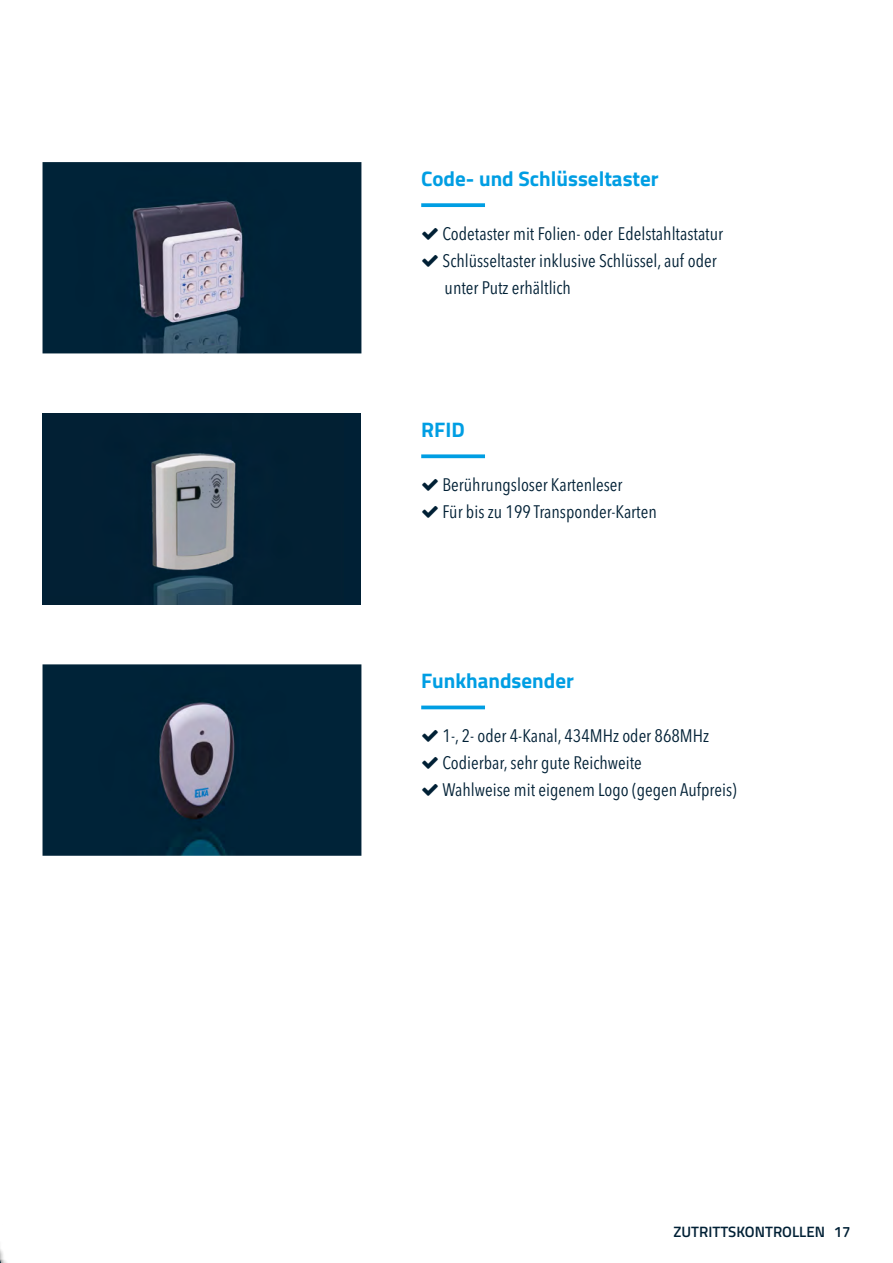
<style>
.page{position:relative;width:893px;height:1263px;background:#fff}
.page>*{position:absolute;margin:0;border:0;box-sizing:border-box;transform-origin:0 0}
.t1{font:700 21px "Titillium Web";color:#009ee3}
.t2{font:condensed 18px/27px "Avenir Next LT Pro";color:#002035}
.t3{font:600 15px "Titillium Web";color:#002035}
</style>
<div class="page">
<svg style="left:1px;top:1250px;width:5px;height:13px"></svg>
<img style="left:0;top:550px;width:1px;height:713px">
<img style="left:43px;top:664px;width:318px;height:192px">
<svg style="left:421px;top:705px;width:64px;height:4px"></svg>
<img style="left:43px;top:162px;width:318px;height:191px">
<svg style="left:421px;top:203px;width:64px;height:4px"></svg>
<svg style="left:421px;top:454px;width:64px;height:4px"></svg>
<div style="left:43px;top:413px;width:318px;height:192px;background:#002035"></div>
<img style="left:151px;top:453px;width:85px;height:152px">
<p class="t1" style="left:421px;top:162px;width:239px">Code- und Schlüsseltaster</p>
<p class="t2" style="left:443px;top:220px;width:282px">Codetaster mit Folien- oder Edelstahltastatur<br>Schlüsseltaster inklusive Schlüssel, auf oder unter Putz erhältlich</p>
<p class="t1" style="left:421px;top:414px;width:45px">RFID</p>
<p class="t2" style="left:443px;top:471px;width:216px">Berührungsloser Kartenleser<br>Für bis zu 199 Transponder-Karten</p>
<p class="t1" style="left:421px;top:665px;width:154px">Funkhandsender</p>
<p class="t2" style="left:442px;top:722px;width:296px">1-, 2- oder 4-Kanal, 434MHz oder 868MHz<br>Codierbar, sehr gute Reichweite<br>Wahlweise mit eigenem Logo (gegen Aufpreis)</p>
<p class="t3" style="left:673px;top:1221px;width:153px">ZUTRITTSKONTROLLEN</p>
<p class="t3" style="left:834px;top:1221px;width:18px">17</p>
</div>
